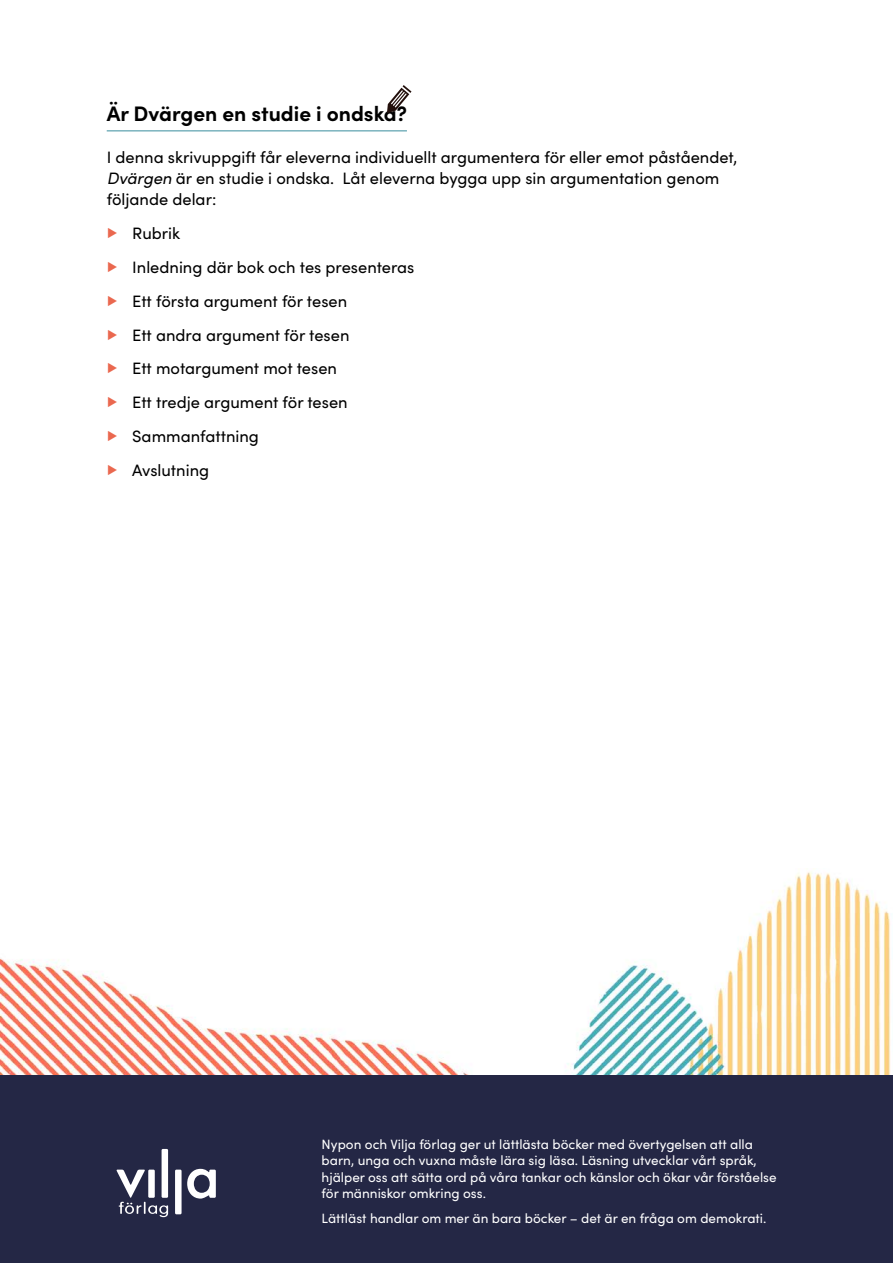
<style>
.page{position:relative;width:893px;height:1263px;background:#fff}
.page>*{position:absolute;margin:0;border:0;box-sizing:border-box;transform-origin:0 0}
.t1{font:700 21px "Sofia Pro";color:#000}
.t2{font:16.5px/33.8px "Sofia Pro";color:#000}
.t3{font:13.5px/16.5px "Sofia Pro";color:#fff}
.s1{font-style:italic}
.s2{font-weight:700;color:#ea684f}
</style>
<div class="page">
<img style="left:0;top:872px;width:893px;height:204px">
<div style="left:0;top:1076px;width:893px;height:187px;background:#242745"></div>
<hr style="left:107px;top:130px;width:300px;height:2px;background:#7bb3be">
<svg style="left:387px;top:85px;width:24px;height:28px"></svg>
<div style="left:162px;top:1149px;width:6px;height:49px;background:#fff"></div>
<div style="left:175px;top:1169px;width:7px;height:45px;background:#fff"></div>
<svg style="left:187px;top:1169px;width:29px;height:29px"></svg>
<svg style="left:116px;top:1169px;width:52px;height:48px"></svg>
<p class="t1" style="left:107px;top:98px;width:302px">Är Dvärgen en studie i ondska?</p>
<p class="t2" style="left:107px;top:146px;width:632px;line-height:21px">I denna skrivuppgift får eleverna individuellt argumentera för eller emot påståendet,<br><span class="s1">Dvärgen</span> är en studie i ondska. Låt eleverna bygga upp sin argumentation genom följande delar:</p>
<p class="t2" style="left:107px;top:216px;width:309px"><span class="s2">▶</span> Rubrik<br><span class="s2">▶</span> Inledning där bok och tes presenteras <span class="s2">▶</span> Ett första argument för tesen<br><span class="s2">▶</span> Ett andra argument för tesen<br><span class="s2">▶</span> Ett motargument mot tesen<br><span class="s2">▶</span> Ett tredje argument för tesen<br><span class="s2">▶</span> Sammanfattning<br><span class="s2">▶</span> Avslutning</p>
<p class="t3" style="left:322px;top:1135px;width:456px">Nypon och Vilja förlag ger ut lättlästa böcker med övertygelsen att alla barn, unga och vuxna måste lära sig läsa. Läsning utvecklar vårt språk, hjälper oss att sätta ord på våra tankar och känslor och ökar vår förståelse för människor omkring oss.</p>
<p class="t3" style="left:322px;top:1210px;width:446px">Lättläst handlar om mer än bara böcker – det är en fråga om demokrati.</p>
</div>
